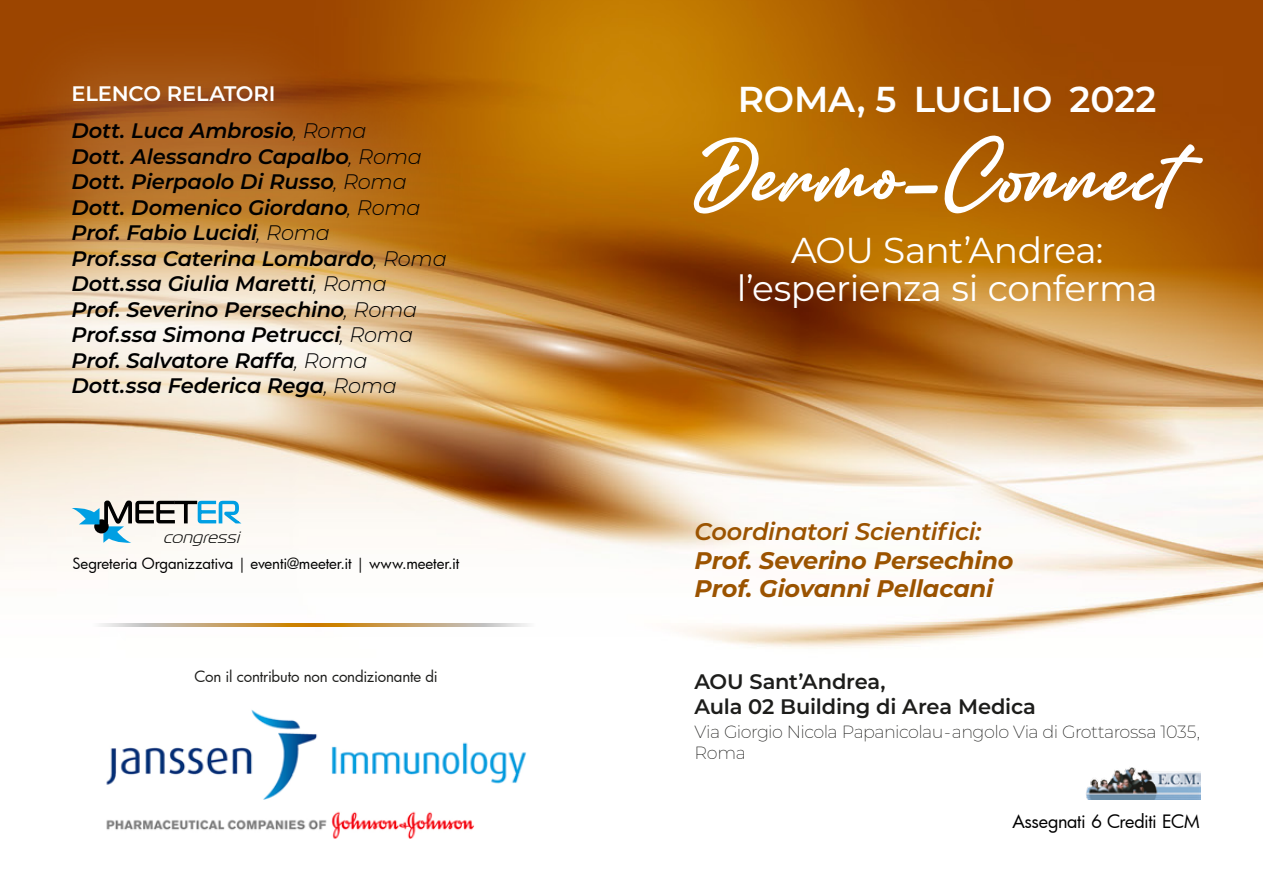
<style>
.page{position:relative;width:1263px;height:893px;background:#fff}
.page>*{position:absolute;margin:0;border:0;box-sizing:border-box;transform-origin:0 0}
.t1{font:75px "Amertha PERSONALUSEONLY";letter-spacing:.04em;color:#fff}
.t2{font:36px/38.4px "Montserrat";letter-spacing:-.02em;color:#fff;text-align:center}
.t3{font:600 36px "Montserrat";letter-spacing:-.01em;color:#fff}
.t4{font:italic 700 24px/28.8px "Montserrat";letter-spacing:-.01em;color:#9b5300}
.t5{font:italic 600 24px "Montserrat";letter-spacing:-.01em;color:#9b5300}
.t6{font:italic 600 21px/25.5px "Montserrat";letter-spacing:-.01em;color:#000}
.t7{font:600 21px/25.2px "Montserrat";letter-spacing:-.01em;color:#1d1d1b}
.t8{font:18px "Futura";letter-spacing:-.02em;color:#000}
.t9{font:200 17.7px/21.1px "Montserrat";letter-spacing:-.03em;color:#1d1d1b}
.t10{font:italic 16.35px "NK88";color:#000;scale:1.1 1}
.t11{font:15px "Futura";letter-spacing:-.01em;color:#000}
.t12{font:15px "Futura";letter-spacing:-.01em;color:#1d1d1b}
.s1{font-style:normal;color:#fff}
.s2{font-weight:300}
</style>
<div class="page">
<img style="left:106px;top:710px;width:420px;height:129px">
<svg style="left:100px;top:624px;width:428px;height:3px"></svg>
<img style="left:679px;top:0;width:584px;height:800px">
<img style="left:0;top:0;width:722px;height:558px">
<p class="t6" style="left:71px;top:73px;width:297px;line-height:37.5px"><span class="s1">ELENCO RELATORI<br></span>Dott. Luca Ambrosio<span class="s2">, Roma</span></p>
<p class="t6" style="left:71px;top:142px;width:377px">Dott. Alessandro Capalbo<span class="s2">, Roma<br></span>Dott. Pierpaolo Di Russo<span class="s2">, Roma<br></span>Dott. Domenico Giordano<span class="s2">, Roma<br></span>Prof. Fabio Lucidi<span class="s2">, Roma<br></span>Prof.ssa Caterina Lombardo<span class="s2">, Roma<br></span>Dott.ssa Giulia Maretti<span class="s2">, Roma<br></span>Prof. Severino Persechino<span class="s2">, Roma<br></span>Prof.ssa Simona Petrucci<span class="s2">, Roma<br></span>Prof. Salvatore Raffa<span class="s2">, Roma<br></span>Dott.ssa Federica Rega<span class="s2">, Roma</span></p>
<p class="t10" style="left:163px;top:528px;width:75px">congressi</p>
<p class="t11" style="left:72px;top:553px;width:388px">Segreteria Organizzativa | eventi@meeter.it | www.meeter.it</p>
<p class="t12" style="left:194px;top:666px;width:245px">Con il contributo non condizionante di</p>
<h2 class="t3" style="left:738px;top:73px;width:420px">ROMA, 5 LUGLIO 2022</h2>
<h1 class="t1" style="left:694px;top:112px;width:486px">Dermo-Connect</h1>
<h2 class="t2" style="left:737px;top:229px;width:422px">AOU Sant’Andrea: l’esperienza si conferma</h2>
<p class="t5" style="left:694px;top:514px;width:288px">Coordinatori Scientifici:</p>
<p class="t4" style="left:694px;top:545px;width:320px">Prof. Severino Persechino<br>Prof. Giovanni Pellacani</p>
<p class="t7" style="left:694px;top:668px;width:343px">AOU Sant’Andrea,<br>Aula 02 Building di Area Medica</p>
<p class="t9" style="left:694px;top:721px;width:507px">Via Giorgio Nicola Papanicolau - angolo Via di Grottarossa 1035,<br>Roma</p>
<p class="t8" style="left:1012px;top:809px;width:189px">Assegnati 6 Crediti ECM</p>
</div>
